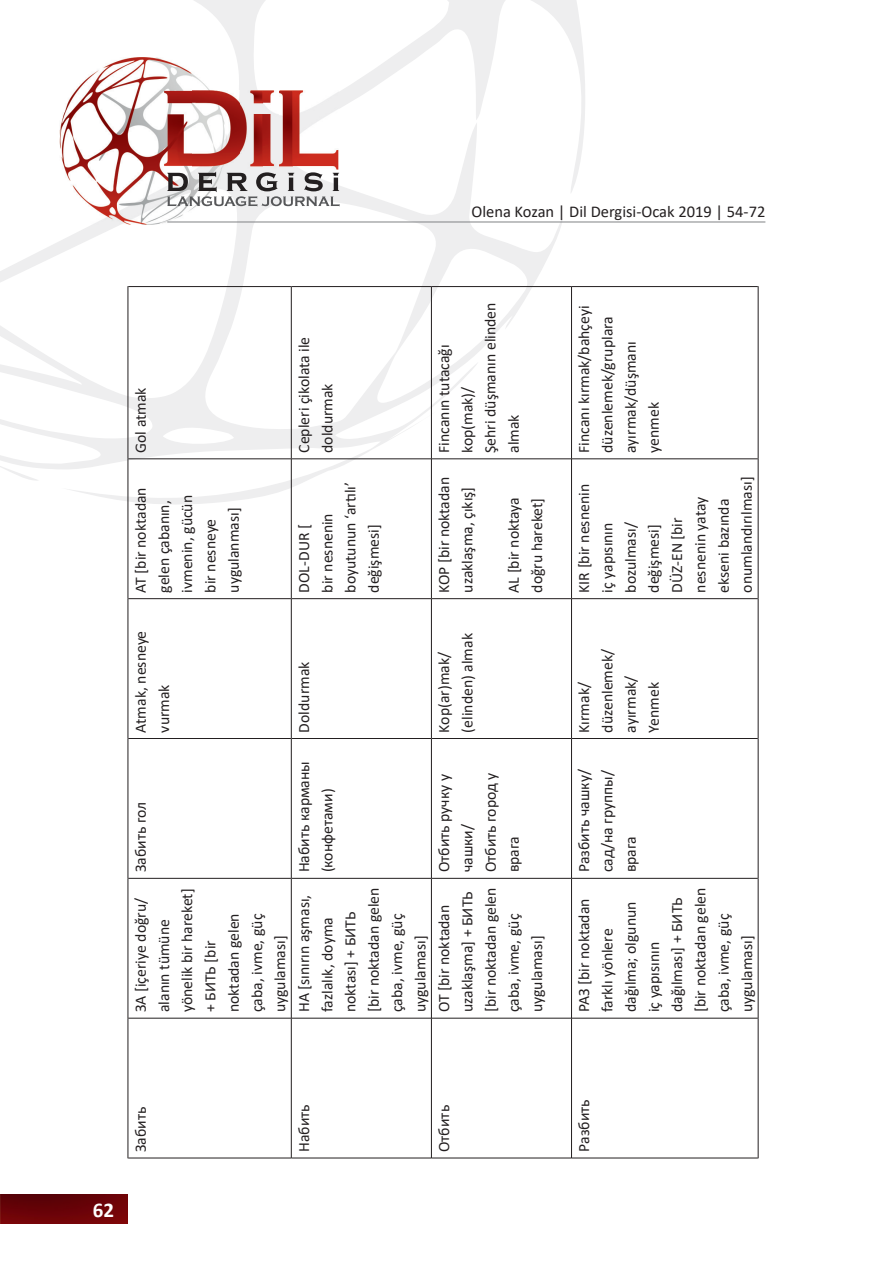
<style>
.page{position:relative;width:893px;height:1263px;background:#fff}
.page>*{position:absolute;margin:0;border:0;box-sizing:border-box;transform-origin:0 0}
.t1{font:700 21px "Calibri";color:#fff}
.t2{font:16.5px "Calibri";color:#231f20}
.t3{font:15.75px/23.2px "Calibri";color:#231f20}
</style>
<div class="page">
<svg style="left:0;top:0;width:585px;height:504px"></svg>
<img style="left:192px;top:58px;width:35px;height:167px">
<img style="left:192px;top:91px;width:146px;height:79px">
<img style="left:279px;top:91px;width:13px;height:75px">
<img style="left:250px;top:114px;width:12px;height:52px">
<svg style="left:250px;top:91px;width:12px;height:13px"></svg>
<img style="left:192px;top:91px;width:47px;height:75px">
<img style="left:60px;top:57px;width:132px;height:168px">
<svg style="left:167px;top:172px;width:173px;height:34px;background:#b3b2b3"></svg>
<hr style="left:167px;top:222px;width:598px;height:1px;background:#808285">
<img style="left:0;top:1194px;width:128px;height:30px">
<hr style="left:128px;top:1018px;width:1px;height:140px;background:#231f20">
<hr style="left:128px;top:1157px;width:163px;height:1px;background:#231f20">
<hr style="left:128px;top:878px;width:1px;height:140px;background:#231f20">
<hr style="left:128px;top:1018px;width:163px;height:1px;background:#231f20">
<hr style="left:128px;top:738px;width:1px;height:140px;background:#231f20">
<hr style="left:128px;top:878px;width:163px;height:1px;background:#231f20">
<hr style="left:128px;top:599px;width:1px;height:139px;background:#231f20">
<hr style="left:128px;top:738px;width:163px;height:1px;background:#231f20">
<hr style="left:128px;top:459px;width:1px;height:140px;background:#231f20">
<hr style="left:128px;top:598px;width:163px;height:1px;background:#231f20">
<hr style="left:128px;top:286px;width:1px;height:173px;background:#231f20">
<hr style="left:128px;top:458px;width:163px;height:1px;background:#231f20">
<hr style="left:128px;top:286px;width:163px;height:1px;background:#231f20">
<hr style="left:291px;top:1018px;width:1px;height:140px;background:#231f20">
<hr style="left:292px;top:1157px;width:139px;height:1px;background:#231f20">
<hr style="left:291px;top:878px;width:1px;height:140px;background:#231f20">
<hr style="left:292px;top:1018px;width:139px;height:1px;background:#231f20">
<hr style="left:291px;top:738px;width:1px;height:140px;background:#231f20">
<hr style="left:292px;top:878px;width:139px;height:1px;background:#231f20">
<hr style="left:291px;top:599px;width:1px;height:139px;background:#231f20">
<hr style="left:292px;top:738px;width:139px;height:1px;background:#231f20">
<hr style="left:291px;top:459px;width:1px;height:140px;background:#231f20">
<hr style="left:292px;top:598px;width:139px;height:1px;background:#231f20">
<hr style="left:291px;top:286px;width:1px;height:173px;background:#231f20">
<hr style="left:292px;top:458px;width:139px;height:1px;background:#231f20">
<hr style="left:292px;top:286px;width:139px;height:1px;background:#231f20">
<hr style="left:431px;top:1018px;width:1px;height:140px;background:#231f20">
<hr style="left:432px;top:1157px;width:139px;height:1px;background:#231f20">
<hr style="left:431px;top:878px;width:1px;height:140px;background:#231f20">
<hr style="left:432px;top:1018px;width:139px;height:1px;background:#231f20">
<hr style="left:431px;top:738px;width:1px;height:140px;background:#231f20">
<hr style="left:432px;top:878px;width:139px;height:1px;background:#231f20">
<hr style="left:431px;top:599px;width:1px;height:139px;background:#231f20">
<hr style="left:432px;top:738px;width:139px;height:1px;background:#231f20">
<hr style="left:431px;top:459px;width:1px;height:140px;background:#231f20">
<hr style="left:432px;top:598px;width:139px;height:1px;background:#231f20">
<hr style="left:431px;top:286px;width:1px;height:173px;background:#231f20">
<hr style="left:432px;top:458px;width:139px;height:1px;background:#231f20">
<hr style="left:432px;top:286px;width:139px;height:1px;background:#231f20">
<hr style="left:571px;top:1018px;width:1px;height:140px;background:#231f20">
<hr style="left:572px;top:1157px;width:186px;height:1px;background:#231f20">
<hr style="left:571px;top:878px;width:1px;height:140px;background:#231f20">
<hr style="left:572px;top:1018px;width:186px;height:1px;background:#231f20">
<hr style="left:571px;top:738px;width:1px;height:140px;background:#231f20">
<hr style="left:572px;top:878px;width:186px;height:1px;background:#231f20">
<hr style="left:571px;top:599px;width:1px;height:139px;background:#231f20">
<hr style="left:572px;top:738px;width:186px;height:1px;background:#231f20">
<hr style="left:571px;top:459px;width:1px;height:140px;background:#231f20">
<hr style="left:572px;top:598px;width:186px;height:1px;background:#231f20">
<hr style="left:571px;top:286px;width:1px;height:173px;background:#231f20">
<hr style="left:572px;top:458px;width:186px;height:1px;background:#231f20">
<hr style="left:572px;top:286px;width:186px;height:1px;background:#231f20">
<hr style="left:758px;top:1018px;width:1px;height:140px;background:#231f20">
<hr style="left:758px;top:878px;width:1px;height:140px;background:#231f20">
<hr style="left:758px;top:738px;width:1px;height:140px;background:#231f20">
<hr style="left:758px;top:599px;width:1px;height:139px;background:#231f20">
<hr style="left:758px;top:459px;width:1px;height:140px;background:#231f20">
<hr style="left:758px;top:286px;width:1px;height:173px;background:#231f20">
<p class="t2" style="left:471px;top:200px;width:295px">Olena Kozan | Dil Dergisi-Ocak 2019 | 54-72</p>
<p class="t3" style="left:129px;top:453px;width:67px;rotate:-90deg">Gol atmak</p>
<p class="t3" style="left:129px;top:593px;width:107px;rotate:-90deg">AT [bir noktadan gelen çabanın, ivmenin, gücün bir nesneye uygulanması]</p>
<p class="t3" style="left:292px;top:453px;width:118px;rotate:-90deg">Cepleri çikolata ile doldurmak</p>
<p class="t3" style="left:292px;top:593px;width:112px;rotate:-90deg">DOL-DUR [<br>bir nesnenin boyutunun ‘artılı’ değişmesi]</p>
<p class="t3" style="left:432px;top:453px;width:152px;rotate:-90deg">Fincanın tutacağı kop(mak)/<br>Şehri düşmanın elinden almak</p>
<p class="t3" style="left:432px;top:593px;width:117px;rotate:-90deg">KOP [bir noktadan uzaklaşma, çıkış]</p>
<p class="t3" style="left:502px;top:593px;width:97px;rotate:-90deg">AL [bir noktaya doğru hareket]</p>
<p class="t3" style="left:129px;top:732px;width:103px;rotate:-90deg">Atmak, nesneye vurmak</p>
<p class="t3" style="left:292px;top:732px;width:72px;rotate:-90deg">Doldurmak</p>
<p class="t3" style="left:432px;top:732px;width:101px;rotate:-90deg">Kop(ar)mak/ (elinden) almak</p>
<p class="t3" style="left:129px;top:872px;width:72px;rotate:-90deg">Забить гол</p>
<p class="t3" style="left:129px;top:1012px;width:125px;rotate:-90deg">ЗА [içeriye doğru/ alanın tümüne yönelik bir hareket] + БИТЬ [bir noktadan gelen çaba, ivme, güç uygulaması]</p>
<p class="t3" style="left:292px;top:872px;width:113px;rotate:-90deg">Набить карманы (конфетами)</p>
<p class="t3" style="left:292px;top:1012px;width:126px;rotate:-90deg">НА [sınırın aşması, fazlalık, doyma noktası] + БИТЬ [bir noktadan gelen çaba, ivme, güç uygulaması]</p>
<p class="t3" style="left:432px;top:872px;width:101px;rotate:-90deg">Отбить ручку у чашки/<br>Отбить город у врага</p>
<p class="t3" style="left:432px;top:1012px;width:126px;rotate:-90deg">ОТ [bir noktadan uzaklaşma] + БИТЬ [bir noktadan gelen çaba, ivme, güç uygulaması]</p>
<p class="t3" style="left:572px;top:453px;width:149px;rotate:-90deg">Fincanı kırmak/bahçeyi düzenlemek/gruplara ayırmak/düşmanı yenmek</p>
<p class="t3" style="left:572px;top:593px;width:118px;rotate:-90deg">KIR [bir nesnenin iç yapısının bozulması/ değişmesi]<br>DÜZ-EN [bir nesnenin yatay ekseni bazında onumlandırılması]</p>
<p class="t3" style="left:572px;top:732px;width:85px;rotate:-90deg">Kırmak/ düzenlemek/ ayırmak/<br>Yenmek</p>
<p class="t3" style="left:572px;top:872px;width:105px;text-align:justify;rotate:-90deg">Разбить чашку/ сад/на группы/ врага</p>
<p class="t3" style="left:572px;top:1012px;width:126px;rotate:-90deg">РАЗ [bir noktadan farklı yönlere dağılma; olgunun iç yapısının dağılması] + БИТЬ [bir noktadan gelen çaba, ivme, güç uygulaması]</p>
<h1 class="t1" style="left:93px;top:1195px;width:23px">62</h1>
<p class="t3" style="left:129px;top:1152px;width:47px;rotate:-90deg">Забить</p>
<p class="t3" style="left:292px;top:1152px;width:49px;rotate:-90deg">Набить</p>
<p class="t3" style="left:432px;top:1152px;width:48px;rotate:-90deg">Отбить</p>
<p class="t3" style="left:572px;top:1152px;width:54px;rotate:-90deg">Разбить</p>
</div>
